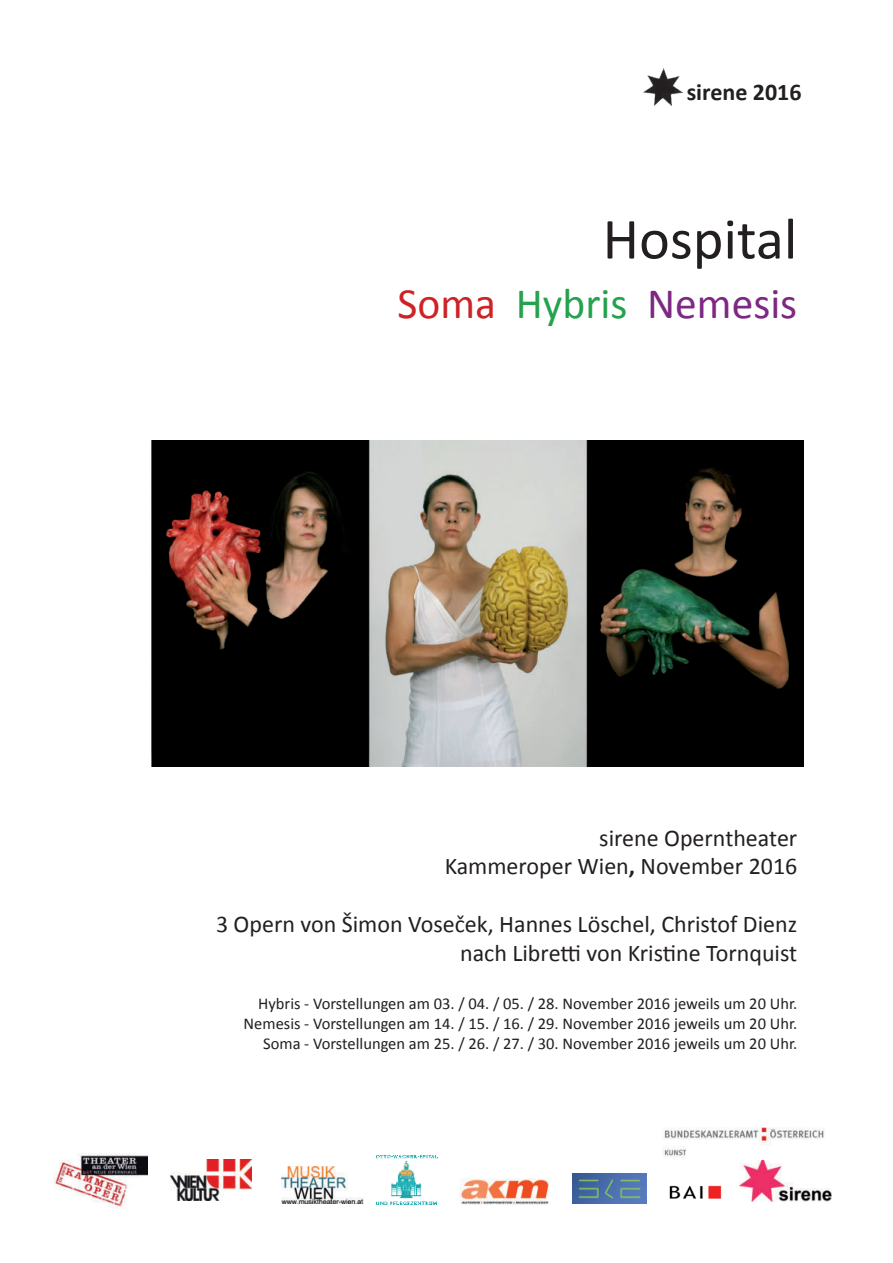
<style>
.page{position:relative;width:893px;height:1263px;background:#fff}
.page>*{position:absolute;margin:0;border:0;box-sizing:border-box;transform-origin:0 0}
.t1{font:58.5px "Calibri";color:#231f20}
.t2{font:43.5px "Calibri";color:#7d2883}
.t3{font:24px/28.8px "Calibri";color:#231f20;text-align:right}
.t4{font:700 24px "Calibri";color:#231f20}
.t5{font:16.5px/19.8px "Calibri";color:#231f20;text-align:right}
.s1{color:#ce2326}
.s2{color:#25a24e}
.s3{font-weight:700}
</style>
<div class="page">
<img style="left:281px;top:1166px;width:83px;height:37px">
<img style="left:740px;top:1160px;width:92px;height:41px">
<img style="left:171px;top:1160px;width:81px;height:40px">
<img style="left:662px;top:1127px;width:162px;height:31px">
<img style="left:376px;top:1155px;width:62px;height:49px">
<img style="left:54px;top:1153px;width:93px;height:56px">
<img style="left:644px;top:69px;width:38px;height:37px">
<img style="left:151px;top:441px;width:652px;height:326px">
<img style="left:461px;top:1179px;width:88px;height:25px">
<img style="left:573px;top:1174px;width:74px;height:30px">
<img style="left:669px;top:1185px;width:53px;height:14px">
<h3 class="t4" style="left:687px;top:84px;width:116px">sirene 2016</h3>
<h1 class="t1" style="left:603px;top:202px;width:196px">Hospital</h1>
<h2 class="t2" style="left:397px;top:288px;width:401px"><span class="s1">Soma</span> <span class="s2">Hybris</span> Nemesis</h2>
<h3 class="t3" style="left:445px;top:825px;width:354px">sirene Operntheater<br>Kammeroper Wien<span class="s3">,</span> November 2016</h3>
<h3 class="t3" style="left:216px;top:910px;width:583px">3 Opern von Šimon Voseček, Hannes Löschel, Christof Dienz nach Libretti von Kristine Tornquist</h3>
<p class="t5" style="left:244px;top:994px;width:555px">Hybris - Vorstellungen am 03. / 04. / 05. / 28. November 2016 jeweils um 20 Uhr.<br>Nemesis - Vorstellungen am 14. / 15. / 16. / 29. November 2016 jeweils um 20 Uhr.<br>Soma - Vorstellungen am 25. / 26. / 27. / 30. November 2016 jeweils um 20 Uhr.</p>
</div>
